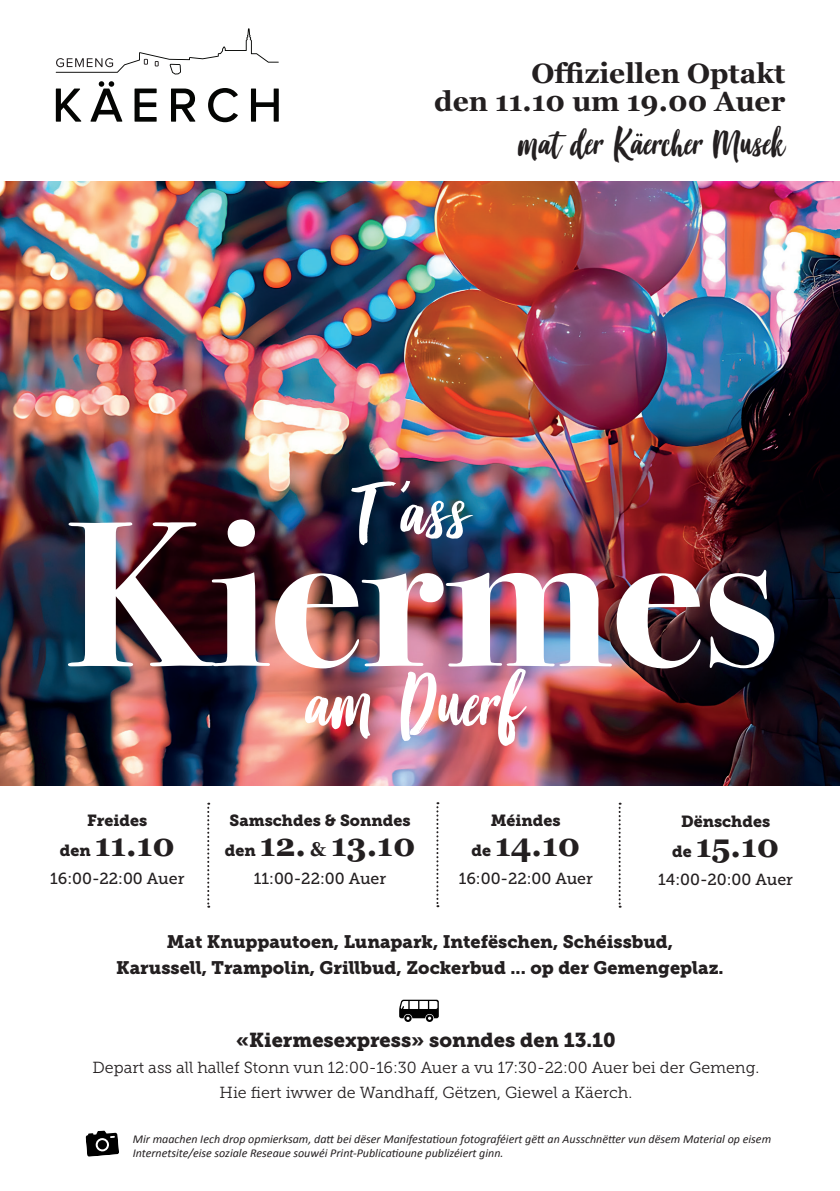
<style>
.page{position:relative;width:840px;height:1191px;background:#fff}
.page>*{position:absolute;margin:0;border:0;box-sizing:border-box;transform-origin:0 0}
.t1{font:700 208px "Bodoni Svty Two OSITCTT";color:#fff}
.t2{font:80px "Good Vibes";color:#fff}
.t3{font:39.2px "Good Vibes";color:#231f20}
.t4{font:700 32px "Georgia";color:#231f20}
.t5{font:700 28px "Georgia";color:#231f20}
.t6{font:20px "Museo Slab 900";color:#231f20}
.t7{font:18px/26px "Museo Slab 900";color:#231f20;text-align:center}
.t8{font:16px/24px "Museo Slab 300";color:#231f20;text-align:center}
.t9{font:16px "Museo Slab 500";color:#231f20}
.t10{font:16px "Museo Slab 900";color:#231f20}
.t11{font:italic 12px/14px "Calibri";color:#231f20}
.s1{font-family:"Museo Slab 900";font-weight:400;font-size:16px}
.s2{font-size:20px}
</style>
<div class="page">
<svg style="left:56px;top:89px;width:25px;height:33px"></svg>
<svg style="left:90px;top:81px;width:32px;height:41px"></svg>
<svg style="left:134px;top:89px;width:22px;height:33px"></svg>
<svg style="left:171px;top:89px;width:24px;height:33px"></svg>
<svg style="left:208px;top:88px;width:30px;height:34px"></svg>
<svg style="left:251px;top:89px;width:27px;height:33px"></svg>
<svg style="left:56px;top:28px;width:222px;height:46px"></svg>
<svg style="left:207px;top:802px;width:2px;height:105px"></svg>
<svg style="left:436px;top:802px;width:2px;height:105px"></svg>
<svg style="left:618px;top:802px;width:2px;height:105px"></svg>
<svg style="left:636px;top:133px;width:6px;height:3px"></svg>
<svg style="left:85px;top:1130px;width:34px;height:26px"></svg>
<svg style="left:97px;top:1139px;width:10px;height:10px"></svg>
<img style="left:0;top:181px;width:839px;height:604px">
<svg style="left:396px;top:477px;width:16px;height:20px"></svg>
<svg style="left:399px;top:999px;width:39px;height:23px"></svg>
<p class="t5" style="left:531px;top:52px;width:255px">Offiziellen Optakt</p>
<p class="t5" style="left:434px;top:80px;width:352px">den 11.10 um 19.00 Auer</p>
<p class="t3" style="left:518px;top:124px;width:268px">mat der Kaercher Musek</p>
<p class="t2" style="left:354px;top:473px;width:116px">T ass</p>
<p class="t1" style="left:66px;top:474px;width:712px">Kiermes</p>
<p class="t2" style="left:305px;top:665px;width:217px">am Duerf</p>
<p class="t10" style="left:87px;top:811px;width:61px">Freides</p>
<p class="t4" style="left:60px;top:821px;width:116px"><span class="s1">den</span> 11.10</p>
<p class="t9" style="left:50px;top:870px;width:136px">16:00-22:00 Auer</p>
<p class="t10" style="left:229px;top:811px;width:182px">Samschdes &amp; Sonndes</p>
<p class="t4" style="left:225px;top:821px;width:192px"><span class="s1">den</span> 12. <span class="s2">&amp;</span> 13.10</p>
<p class="t9" style="left:254px;top:870px;width:134px">11:00-22:00 Auer</p>
<p class="t10" style="left:490px;top:811px;width:71px">Méindes</p>
<p class="t4" style="left:471px;top:821px;width:110px"><span class="s1">de</span> 14.10</p>
<p class="t9" style="left:458px;top:870px;width:136px">16:00-22:00 Auer</p>
<p class="t10" style="left:680px;top:812px;width:90px">Dënschdes</p>
<p class="t4" style="left:671px;top:822px;width:109px"><span class="s1">de</span> 15.10</p>
<p class="t9" style="left:657px;top:870px;width:136px">14:00-20:00 Auer</p>
<p class="t7" style="left:116px;top:929px;width:608px">Mat Knuppautoen, Lunapark, Intefëschen, Schéissbud,<br>Karussell, Trampolin, Grillbud, Zockerbud ... op der Gemengeplaz.</p>
<p class="t6" style="left:236px;top:1028px;width:381px">«Kiermesexpress» sonndes den 13.10</p>
<p class="t8" style="left:92px;top:1056px;width:668px">Depart ass all hallef Stonn vun 12:00-16:30 Auer a vu 17:30-22:00 Auer bei der Gemeng.<br>Hie fiert iwwer de Wandhaff, Gëtzen, Giewel a Käerch.</p>
<p class="t11" style="left:133px;top:1131px;width:639px">Mir maachen Iech drop opmierksam, datt bei dëser Manifestatioun fotograféiert gëtt an Ausschnëtter vun dësem Material op eisem<br>Internetsite/eise soziale Reseaue souwéi Print-Publicatioune publizéiert ginn.</p>
</div>
